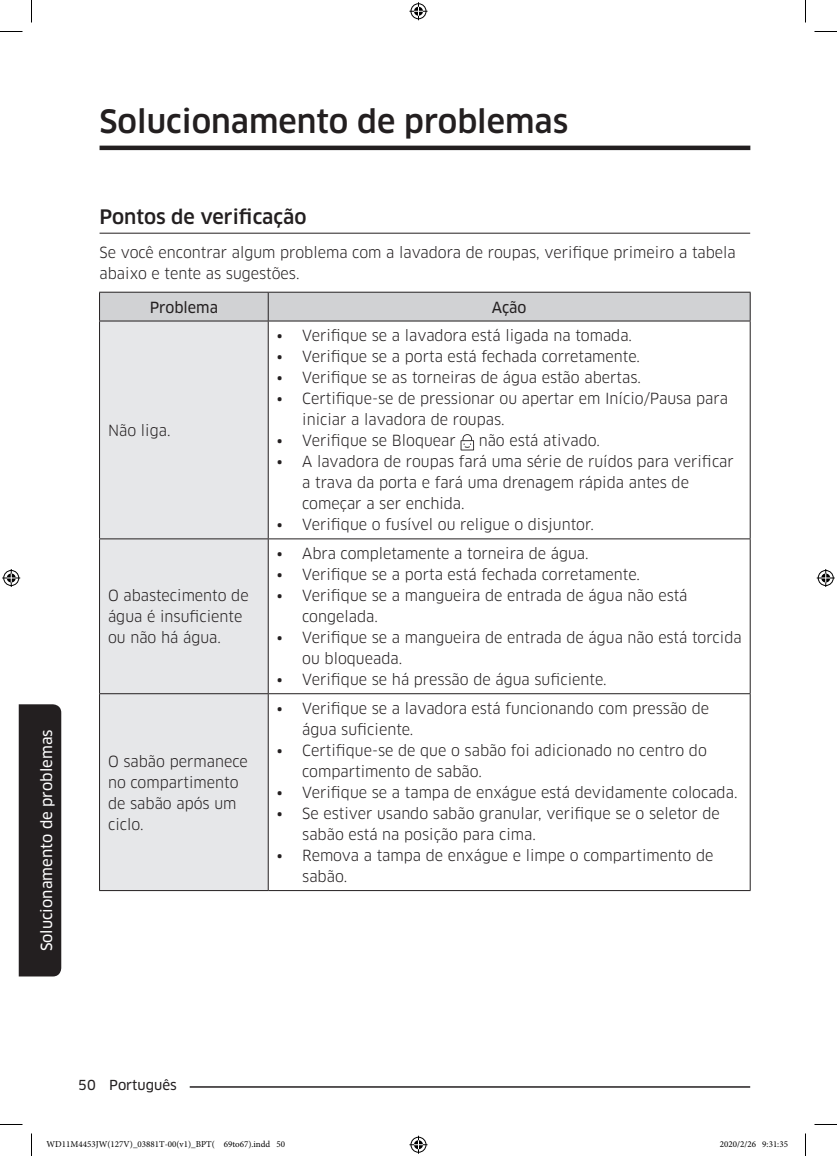
<style>
.page{position:relative;width:837px;height:1156px;background:#fff}
.page>*{position:absolute;margin:0;border:0;box-sizing:border-box;transform-origin:0 0}
.t1{font:500 31.5px "Samsung Clan Pro";color:#231f20}
.t2{font:500 19.5px "Samsung Clan Pro";color:#231f20}
.t3{font:15px/21px "Samsung Clan Pro";color:#231f20}
.t4{font:15px "Samsung Clan Pro News";color:#fff}
.t5{font:15px "Samsung Clan Pro News";color:#231f20}
.t6{font:13.5px "Samsung Clan Pro News";color:#231f20}
.t7{font:9px "Minion Pro";color:#000}
.s1{font-family:"Samsung Clan Pro News"}
</style>
<div class="page">
<hr style="left:100px;top:1086px;width:650px;height:1px;background:#231f20">
<div style="left:78px;top:1077px;width:112px;height:15px;background:#fff"></div>
<div style="left:19px;top:704px;width:42px;height:272px;background:#231f20"></div>
<hr style="left:100px;top:146px;width:650px;height:4px;background:#231f20">
<hr style="left:100px;top:233px;width:650px;height:1px;background:#231f20">
<div style="left:100px;top:322px;width:168px;height:568px;background:#e6e7e9"></div>
<svg style="left:99px;top:292px;width:652px;height:29px;background:#c8c9cb"></svg>
<hr style="left:99px;top:321px;width:169px;height:1px;background:#231f20">
<hr style="left:99px;top:321px;width:1px;height:217px;background:#231f20">
<hr style="left:268px;top:321px;width:482px;height:1px;background:#231f20">
<hr style="left:268px;top:321px;width:1px;height:217px;background:#231f20">
<hr style="left:750px;top:321px;width:1px;height:217px;background:#231f20">
<hr style="left:99px;top:538px;width:169px;height:1px;background:#231f20">
<hr style="left:99px;top:539px;width:1px;height:154px;background:#231f20">
<hr style="left:268px;top:538px;width:482px;height:1px;background:#231f20">
<hr style="left:268px;top:539px;width:1px;height:154px;background:#231f20">
<hr style="left:750px;top:539px;width:1px;height:154px;background:#231f20">
<hr style="left:99px;top:693px;width:169px;height:1px;background:#231f20">
<hr style="left:99px;top:694px;width:1px;height:196px;background:#231f20">
<hr style="left:268px;top:693px;width:482px;height:1px;background:#231f20">
<hr style="left:268px;top:694px;width:1px;height:196px;background:#231f20">
<hr style="left:750px;top:694px;width:1px;height:196px;background:#231f20">
<hr style="left:99px;top:890px;width:169px;height:1px;background:#231f20">
<hr style="left:268px;top:890px;width:482px;height:1px;background:#231f20">
<svg style="left:460px;top:434px;width:14px;height:16px"></svg>
<svg style="left:0;top:31px;width:22px;height:1px"></svg>
<svg style="left:814px;top:31px;width:23px;height:1px"></svg>
<svg style="left:0;top:1124px;width:22px;height:1px"></svg>
<svg style="left:814px;top:1124px;width:23px;height:1px"></svg>
<svg style="left:31px;top:0;width:1px;height:22px"></svg>
<svg style="left:31px;top:1133px;width:1px;height:23px"></svg>
<svg style="left:805px;top:0;width:1px;height:22px"></svg>
<svg style="left:805px;top:1133px;width:1px;height:23px"></svg>
<svg style="left:409px;top:2px;width:18px;height:18px"></svg>
<svg style="left:409px;top:1136px;width:18px;height:18px"></svg>
<svg style="left:2px;top:569px;width:18px;height:18px"></svg>
<svg style="left:817px;top:569px;width:18px;height:18px"></svg>
<h1 class="t1" style="left:100px;top:103px;width:470px">Solucionamento de problemas</h1>
<h2 class="t2" style="left:100px;top:206px;width:208px">Pontos de verificação</h2>
<p class="t3" style="left:100px;top:242px;width:638px">Se você encontrar algum problema com a lavadora de roupas, verifique primeiro a tabela abaixo e tente as sugestões.</p>
<p class="t5" style="left:150px;top:298px;width:70px">Problema</p>
<p class="t5" style="left:492px;top:298px;width:36px">Ação</p>
<p class="t4" style="left:38px;top:951px;width:224px;rotate:-90deg">Solucionamento de problemas</p>
<p class="t3" style="left:108px;top:420px;width:64px">Não liga.</p>
<p class="t3" style="left:108px;top:585px;width:142px">O abastecimento de água é insuficiente ou não há água.</p>
<p class="t3" style="left:108px;top:750px;width:141px">O sabão permanece no compartimento de sabão após um ciclo.</p>
<p class="t3" style="left:277px;top:325px;width:357px"><span class="s1">•</span> Verifique se a lavadora está ligada na tomada.</p>
<p class="t3" style="left:277px;top:346px;width:365px"><span class="s1">•</span> Verifique se a porta está fechada corretamente.</p>
<p class="t3" style="left:277px;top:367px;width:366px"><span class="s1">•</span> Verifique se as torneiras de água estão abertas.</p>
<p class="t3" style="left:302px;top:388px;width:427px;text-indent:-26px"><span class="s1">•</span> Certifique-se de pressionar ou apertar em Início/Pausa para iniciar a lavadora de roupas.</p>
<p class="t3" style="left:277px;top:430px;width:181px"><span class="s1">•</span> Verifique se Bloquear</p>
<p class="t3" style="left:479px;top:430px;width:123px">não está ativado.</p>
<p class="t3" style="left:302px;top:451px;width:433px;text-indent:-26px"><span class="s1">•</span> A lavadora de roupas fará uma série de ruídos para verificar a trava da porta e fará uma drenagem rápida antes de começar a ser enchida.</p>
<p class="t3" style="left:277px;top:514px;width:319px"><span class="s1">•</span> Verifique o fusível ou religue o disjuntor.</p>
<p class="t3" style="left:277px;top:543px;width:313px"><span class="s1">•</span> Abra completamente a torneira de água.</p>
<p class="t3" style="left:277px;top:564px;width:365px"><span class="s1">•</span> Verifique se a porta está fechada corretamente.</p>
<p class="t3" style="left:302px;top:585px;width:387px;text-indent:-26px"><span class="s1">•</span> Verifique se a mangueira de entrada de água não está congelada.</p>
<p class="t3" style="left:302px;top:627px;width:441px;text-indent:-26px"><span class="s1">•</span> Verifique se a mangueira de entrada de água não está torcida ou bloqueada.</p>
<p class="t3" style="left:277px;top:669px;width:331px"><span class="s1">•</span> Verifique se há pressão de água suficiente.</p>
<p class="t3" style="left:302px;top:698px;width:408px;text-indent:-26px"><span class="s1">•</span> Verifique se a lavadora está funcionando com pressão de água suficiente.</p>
<p class="t3" style="left:302px;top:740px;width:406px;text-indent:-26px"><span class="s1">•</span> Certifique-se de que o sabão foi adicionado no centro do compartimento de sabão.</p>
<p class="t3" style="left:277px;top:782px;width:462px"><span class="s1">•</span> Verifique se a tampa de enxágue está devidamente colocada.</p>
<p class="t3" style="left:302px;top:803px;width:419px;text-indent:-26px"><span class="s1">•</span> Se estiver usando sabão granular, verifique se o seletor de sabão está na posição para cima.</p>
<p class="t3" style="left:302px;top:845px;width:413px;text-indent:-26px"><span class="s1">•</span> Remova a tampa de enxágue e limpe o compartimento de sabão.</p>
<p class="t6" style="left:78px;top:1077px;width:100px">50 Português</p>
<p class="t7" style="left:46px;top:1138px;width:240px">WD11M4453JW(127V)_03881T-00(v1)_BPT( 69to67).indd 50</p>
<p class="t7" style="left:720px;top:1138px;width:70px">2020/2/26 9:31:35</p>
</div>
